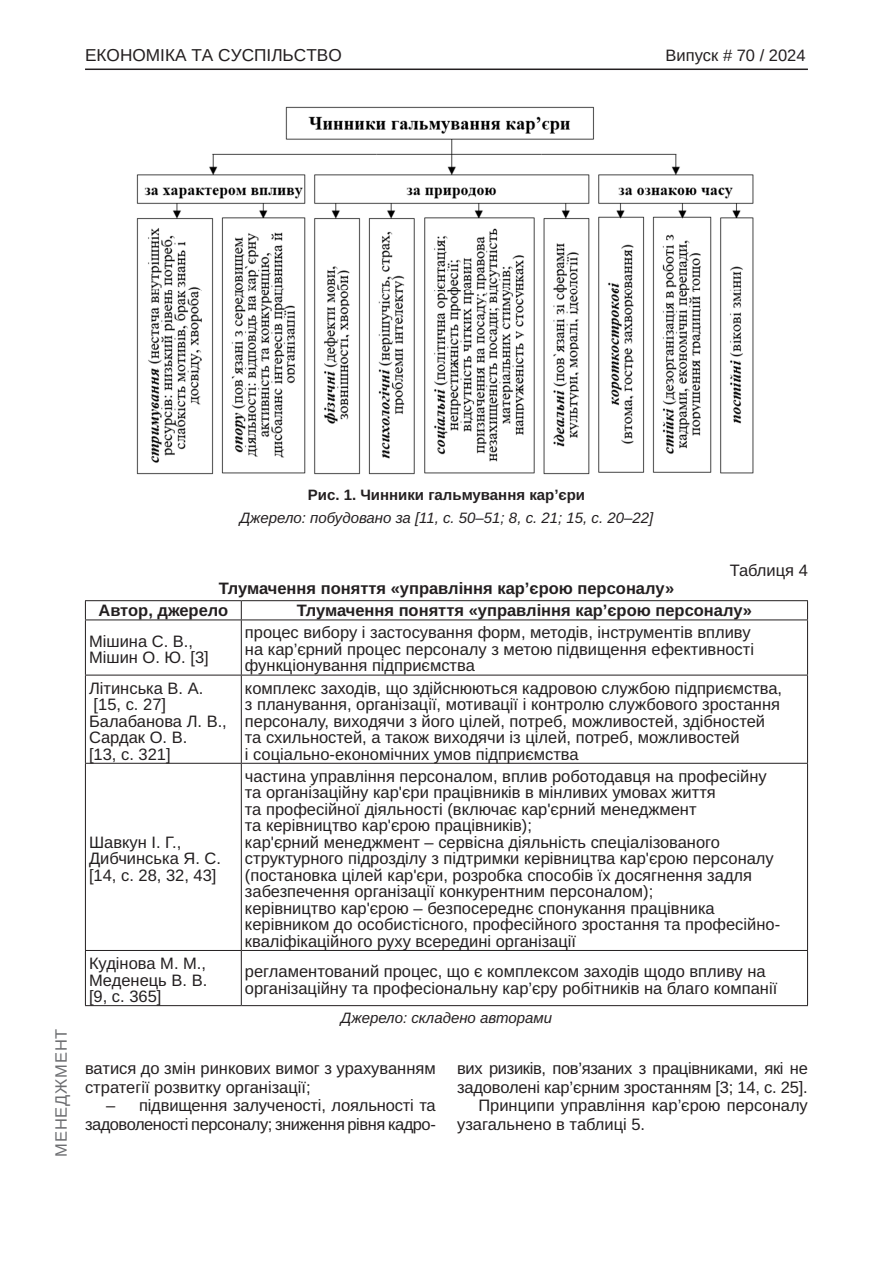
<style>
.page{position:relative;width:893px;height:1263px;background:#fff}
.page>*{position:absolute;margin:0;border:0;box-sizing:border-box;transform-origin:0 0}
.t1{font:17.25px "Arimo";color:#231f20}
.Таблица_текст{font:16.5px/16.5px "Arimo";color:#231f20}
.Текст_основной_G{font:16.5px/18.8px "Arimo";letter-spacing:-.01em;color:#231f20}
.Таблица_подпись{font:700 16.5px "Arimo";color:#231f20}
.Текст_основной_G-2{font:16.5px/18.8px "Arimo";letter-spacing:-.03em;color:#231f20;text-align:right}
.t2{font:16.5px "Arimo";color:#231f20}
.t3{font:16.5px "Arimo";letter-spacing:.05em;color:#6c6d70}
.Джерело{font:italic 15px "Arimo";color:#231f20}
.Рисунок_N{font:700 15px "Arimo";color:#231f20}
</style>
<div class="page">
<hr style="left:85px;top:69px;width:723px;height:1px;background:#231f20">
<img style="left:136px;top:106px;width:618px;height:369px">
<hr style="left:85px;top:600px;width:156px;height:1px;background:#231f20">
<hr style="left:241px;top:600px;width:567px;height:1px;background:#231f20">
<hr style="left:85px;top:619px;width:156px;height:1px;background:#231f20">
<hr style="left:241px;top:619px;width:567px;height:1px;background:#231f20">
<hr style="left:85px;top:675px;width:156px;height:1px;background:#231f20">
<hr style="left:241px;top:675px;width:567px;height:1px;background:#231f20">
<hr style="left:85px;top:763px;width:156px;height:1px;background:#231f20">
<hr style="left:241px;top:763px;width:567px;height:1px;background:#231f20">
<hr style="left:85px;top:950px;width:156px;height:1px;background:#231f20">
<hr style="left:241px;top:950px;width:567px;height:1px;background:#231f20">
<hr style="left:85px;top:1005px;width:156px;height:1px;background:#231f20">
<hr style="left:241px;top:1005px;width:567px;height:1px;background:#231f20">
<svg style="left:85px;top:601px;width:1px;height:18px"></svg>
<hr style="left:85px;top:620px;width:1px;height:55px;background:#231f20">
<hr style="left:85px;top:675px;width:1px;height:88px;background:#231f20">
<hr style="left:85px;top:764px;width:1px;height:186px;background:#231f20">
<hr style="left:85px;top:951px;width:1px;height:54px;background:#231f20">
<svg style="left:241px;top:601px;width:1px;height:18px"></svg>
<svg style="left:807px;top:601px;width:1px;height:18px"></svg>
<hr style="left:241px;top:620px;width:1px;height:55px;background:#231f20">
<hr style="left:807px;top:620px;width:1px;height:55px;background:#231f20">
<hr style="left:241px;top:675px;width:1px;height:88px;background:#231f20">
<hr style="left:807px;top:675px;width:1px;height:88px;background:#231f20">
<hr style="left:241px;top:764px;width:1px;height:186px;background:#231f20">
<hr style="left:807px;top:764px;width:1px;height:186px;background:#231f20">
<hr style="left:241px;top:951px;width:1px;height:54px;background:#231f20">
<hr style="left:807px;top:951px;width:1px;height:54px;background:#231f20">
<p class="t1" style="left:85px;top:45px;width:258px">ЕКОНОМІКА ТА СУСПІЛЬСТВО</p>
<p class="t2" style="left:665px;top:46px;width:142px">Випуск # 70 / 2024</p>
<p class="t3" style="left:52px;top:1157px;width:130px;rotate:-90deg">МЕНЕДЖМЕНТ</p>
<p class="Рисунок_N" style="left:308px;top:484px;width:279px">Рис. 1. Чинники гальмування кар’єри</p>
<p class="Джерело" style="left:240px;top:507px;width:415px">Джерело: побудовано за [11, c. 50–51; 8, с. 21; 15, c. 20–22]</p>
<p class="Текст_основной_G" style="left:730px;top:561px;width:80px">Таблиця 4</p>
<p class="Таблица_подпись" style="left:219px;top:577px;width:457px">Тлумачення поняття «управління кар’єрою персоналу»</p>
<p class="Таблица_подпись" style="left:98px;top:599px;width:131px">Автор, джерело</p>
<p class="Таблица_подпись" style="left:297px;top:599px;width:457px">Тлумачення поняття «управління кар’єрою персоналу»</p>
<p class="Таблица_текст" style="left:89px;top:633px;width:121px">Мішина С. В.,<br>Мішин О. Ю. [3]</p>
<p class="Таблица_текст" style="left:245px;top:625px;width:511px">процес вибору і застосування форм, методів, інструментів впливу на кар’єрний процес персоналу з метою підвищення ефективності функціонування підприємства</p>
<p class="Таблица_текст" style="left:89px;top:680px;width:116px">Літинська В. А.</p>
<p class="Таблица_текст" style="left:94px;top:696px;width:74px">[15, c. 27]</p>
<p class="Таблица_текст" style="left:89px;top:713px;width:139px">Балабанова Л. В.,<br>Сардак О. В.</p>
<p class="Таблица_текст" style="left:89px;top:746px;width:83px">[13, c. 321]</p>
<p class="Таблица_текст" style="left:245px;top:680px;width:539px">комплекс заходів, що здійснюються кадровою службою підприємства, з планування, організації, мотивації і контролю службового зростання персоналу, виходячи з його цілей, потреб, можливостей, здібностей</p>
<p class="Таблица_текст" style="left:245px;top:729px;width:496px">та схильностей, а також виходячи із цілей, потреб, можливостей</p>
<p class="Таблица_текст" style="left:245px;top:746px;width:335px">і соціально-економічних умов підприємства</p>
<p class="Таблица_текст" style="left:89px;top:834px;width:134px">Шавкун І. Г.,<br>Дибчинська Я. С. [14, c. 28, 32, 43]</p>
<p class="Таблица_текст" style="left:89px;top:955px;width:120px">Кудінова М. М.,<br>Меденець В. В.</p>
<p class="Таблица_текст" style="left:89px;top:988px;width:74px">[9, c. 365]</p>
<p class="Таблица_текст" style="left:245px;top:768px;width:523px">частина управління персоналом, вплив роботодавця на професійну</p>
<p class="Таблица_текст" style="left:245px;top:785px;width:472px">та організаційну кар'єри працівників в мінливих умовах життя</p>
<p class="Таблица_текст" style="left:245px;top:801px;width:453px">та професійної діяльності (включає кар'єрний менеджмент</p>
<p class="Таблица_текст" style="left:245px;top:818px;width:289px">та керівництво кар'єрою працівників);</p>
<p class="Таблица_текст" style="left:245px;top:834px;width:530px">кар'єрний менеджмент – сервісна діяльність спеціалізованого структурного підрозділу з підтримки керівництва кар'єрою персоналу (постановка цілей кар'єри, розробка способів їх досягнення задля забезпечення організації конкурентним персоналом);</p>
<p class="Таблица_текст" style="left:245px;top:900px;width:537px">керівництво кар'єрою – безпосереднє спонукання працівника керівником до особистісного, професійного зростання та професійно&shy;кваліфікаційного руху всередині організації</p>
<p class="Таблица_текст" style="left:245px;top:964px;width:534px">регламентований процес, що є комплексом заходів щодо впливу на організаційну та професіональну кар’єру робітників на благо компанії</p>
<p class="Джерело" style="left:341px;top:1007px;width:213px">Джерело: складено авторами</p>
<p class="Текст_основной_G" style="left:85px;top:1059px;width:352px">ватися до змін ринкових вимог з урахуванням стратегії розвитку організації;</p>
<p class="Текст_основной_G-2" style="left:85px;top:1096px;width:352px">– підвищення залученості, лояльності та задоволеності персоналу; зниження рівня кадро-</p>
<p class="Текст_основной_G" style="left:457px;top:1059px;width:352px">вих ризиків, пов’язаних з працівниками, які не задоволені кар’єрним зростанням [3; 14, c. 25].</p>
<p class="Текст_основной_G" style="left:457px;top:1096px;width:352px;text-indent:21px">Принципи управління кар’єрою персоналу узагальнено в таблиці 5.</p>
</div>
